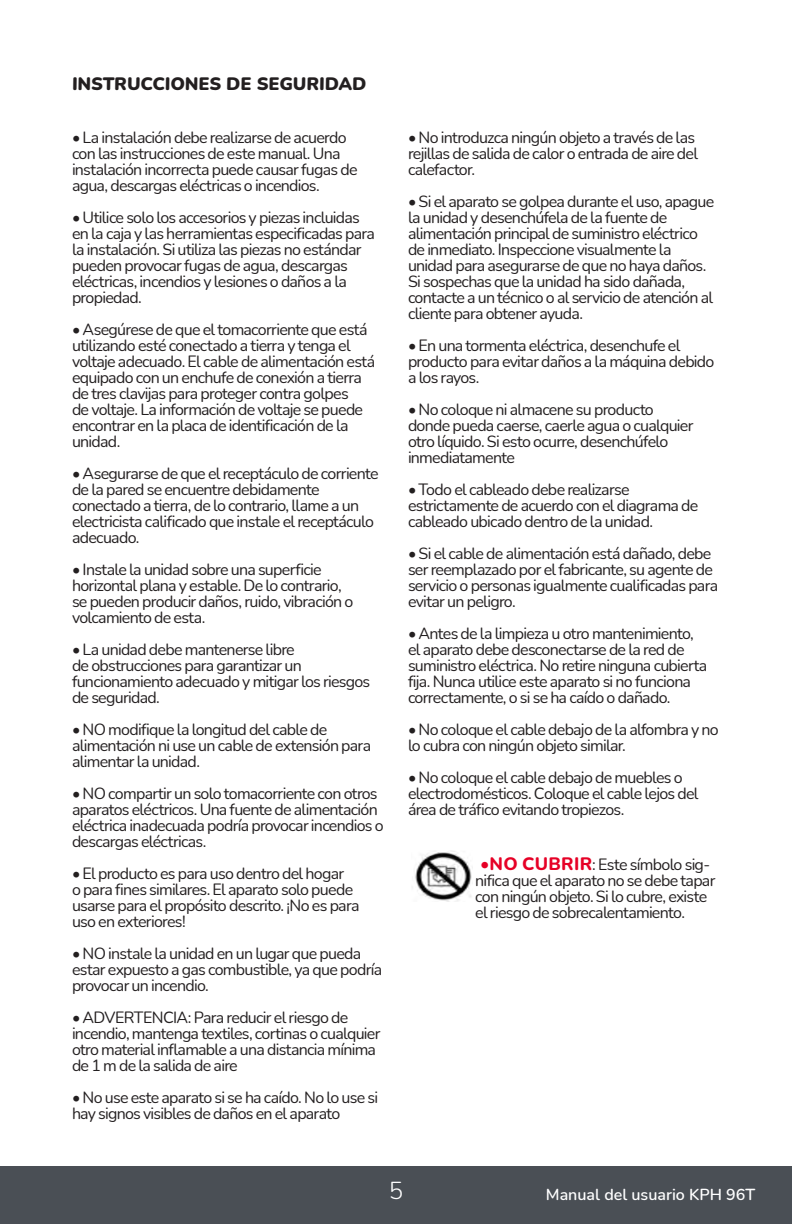
<style>
.page{position:relative;width:792px;height:1224px;background:#fff}
.page>*{position:absolute;margin:0;border:0;box-sizing:border-box;transform-origin:0 0}
.t1{font:300 24px "Nunito";color:#fff}
.t2{font:900 18px "Nunito";color:#231f20}
.t3{font:16px/16px "Nunito";letter-spacing:-.045em;color:#231f20}
.t4{font:600 16px "Nunito";color:#fff}
.s1{font-weight:800;font-size:18px;color:#e60026}
</style>
<div class="page">
<div style="left:0;top:1166px;width:792px;height:58px;background:#4a4f55"></div>
<img style="left:415px;top:851px;width:57px;height:50px">
<p class="t2" style="left:72px;top:71px;width:296px">INSTRUCCIONES DE SEGURIDAD</p>
<p class="t3" style="left:72px;top:129px;width:287px">• La instalación debe realizarse de acuerdo con las instrucciones de este manual. Una instalación incorrecta puede causar fugas de agua, descargas eléctricas o incendios.</p>
<p class="t3" style="left:72px;top:209px;width:305px">• Utilice solo los accesorios y piezas incluidas en la caja y las herramientas especificadas para la instalación. Si utiliza las piezas no estándar pueden provocar fugas de agua, descargas eléctricas, incendios y lesiones o daños a la propiedad.</p>
<p class="t3" style="left:72px;top:321px;width:305px">• Asegúrese de que el tomacorriente que está utilizando esté conectado a tierra y tenga el voltaje adecuado. El cable de alimentación está equipado con un enchufe de conexión a tierra de tres clavijas para proteger contra golpes<br>de voltaje. La información de voltaje se puede encontrar en la placa de identificación de la unidad.</p>
<p class="t3" style="left:72px;top:465px;width:308px">• Asegurarse de que el receptáculo de corriente de la pared se encuentre debidamente conectado a tierra, de lo contrario, llame a un electricista calificado que instale el receptáculo adecuado.</p>
<p class="t3" style="left:72px;top:561px;width:283px">• Instale la unidad sobre una superficie horizontal plana y estable. De lo contrario, se pueden producir daños, ruido, vibración o volcamiento de esta.</p>
<p class="t3" style="left:72px;top:641px;width:300px">• La unidad debe mantenerse libre<br>de obstrucciones para garantizar un funcionamiento adecuado y mitigar los riesgos de seguridad.</p>
<p class="t3" style="left:72px;top:721px;width:301px">• NO modifique la longitud del cable de alimentación ni use un cable de extensión para alimentar la unidad.</p>
<p class="t3" style="left:72px;top:785px;width:313px">• NO compartir un solo tomacorriente con otros aparatos eléctricos. Una fuente de alimentación eléctrica inadecuada podría provocar incendios o descargas eléctricas.</p>
<p class="t3" style="left:72px;top:865px;width:289px">• El producto es para uso dentro del hogar<br>o para fines similares. El aparato solo puede usarse para el propósito descrito. ¡No es para uso en exteriores!</p>
<p class="t3" style="left:72px;top:945px;width:312px">• NO instale la unidad en un lugar que pueda estar expuesto a gas combustible, ya que podría provocar un incendio.</p>
<p class="t3" style="left:72px;top:1009px;width:310px">• ADVERTENCIA: Para reducir el riesgo de incendio, mantenga textiles, cortinas o cualquier otro material inflamable a una distancia mínima de 1 m de la salida de aire</p>
<p class="t3" style="left:72px;top:1089px;width:308px">• No use este aparato si se ha caído. No lo use si hay signos visibles de daños en el aparato</p>
<p class="t3" style="left:408px;top:129px;width:292px">• No introduzca ningún objeto a través de las rejillas de salida de calor o entrada de aire del calefactor.</p>
<p class="t3" style="left:408px;top:193px;width:308px">• Si el aparato se golpea durante el uso, apague la unidad y desenchúfela de la fuente de alimentación principal de suministro eléctrico de inmediato. Inspeccione visualmente la unidad para asegurarse de que no haya daños.<br>Si sospechas que la unidad ha sido dañada, contacte a un técnico o al servicio de atención al cliente para obtener ayuda.</p>
<p class="t3" style="left:408px;top:337px;width:308px">• En una tormenta eléctrica, desenchufe el producto para evitar daños a la máquina debido a los rayos.</p>
<p class="t3" style="left:408px;top:401px;width:287px">• No coloque ni almacene su producto donde pueda caerse, caerle agua o cualquier otro líquido. Si esto ocurre, desenchúfelo inmediatamente</p>
<p class="t3" style="left:408px;top:481px;width:292px">• Todo el cableado debe realizarse estrictamente de acuerdo con el diagrama de cableado ubicado dentro de la unidad.</p>
<p class="t3" style="left:408px;top:545px;width:312px">• Si el cable de alimentación está dañado, debe ser reemplazado por el fabricante, su agente de servicio o personas igualmente cualificadas para evitar un peligro.</p>
<p class="t3" style="left:408px;top:625px;width:301px">• Antes de la limpieza u otro mantenimiento, el aparato debe desconectarse de la red de suministro eléctrica. No retire ninguna cubierta fija. Nunca utilice este aparato si no funciona correctamente, o si se ha caído o dañado.</p>
<p class="t3" style="left:408px;top:721px;width:312px">• No coloque el cable debajo de la alfombra y no lo cubra con ningún objeto similar.</p>
<p class="t3" style="left:408px;top:769px;width:292px">• No coloque el cable debajo de muebles o electrodomésticos. Coloque el cable lejos del área de tráfico evitando tropiezos.</p>
<p class="t3" style="left:475px;top:856px;width:242px;text-indent:5px"><span class="s1">•NO CUBRIR</span>: Este símbolo sig&shy;nifica que el aparato no se debe tapar con ningún objeto. Si lo cubre, existe el riesgo de sobrecalentamiento.</p>
<h1 class="t1" style="left:389px;top:1174px;width:16px">5</h1>
<p class="t4" style="left:546px;top:1183px;width:211px">Manual del usuario KPH 96T</p>
</div>
